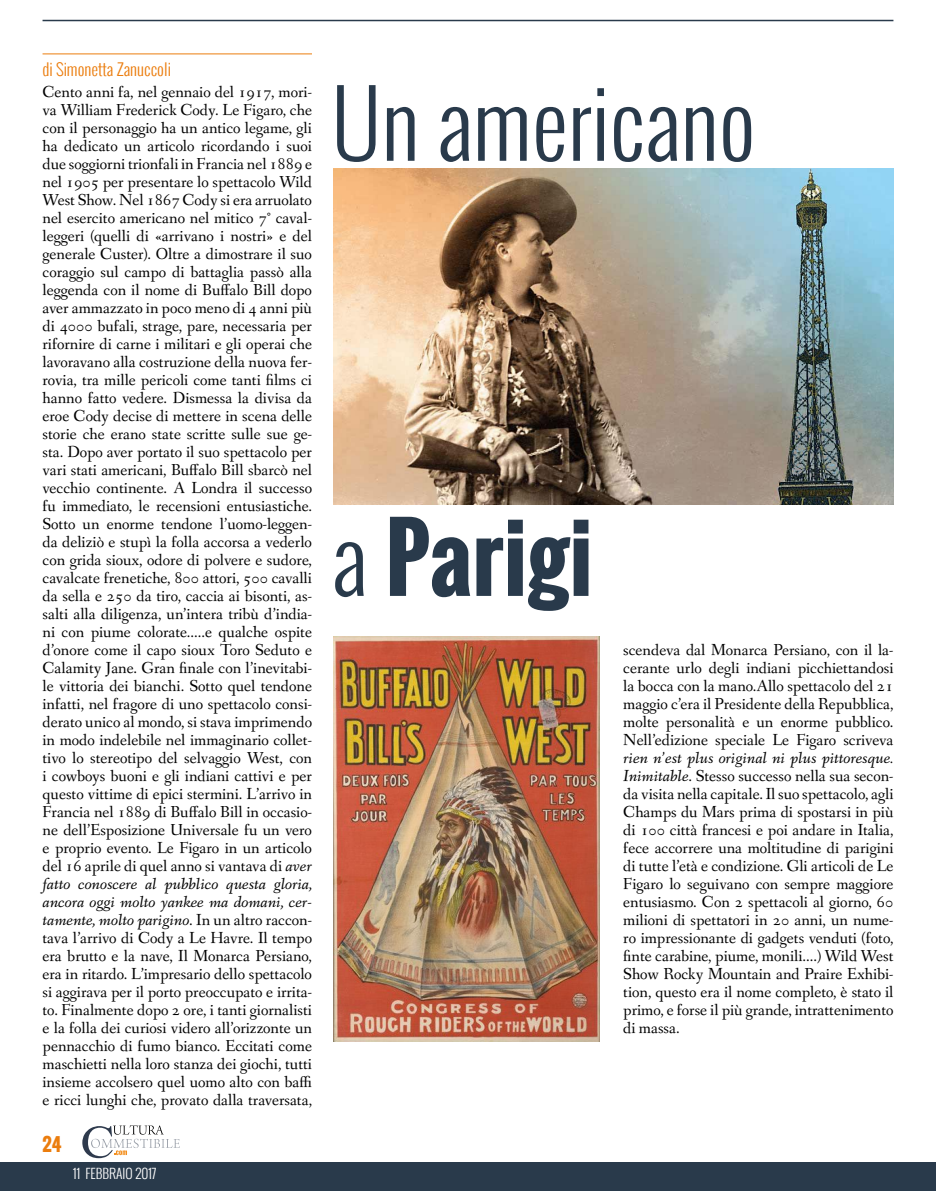
<style>
.page{position:relative;width:936px;height:1191px;background:#fff}
.page>*{position:absolute;margin:0;border:0;box-sizing:border-box;transform-origin:0 0}
.t1{font:300 90px "Oswald";color:#293a4b}
.t2{font:700 90px "Oswald";color:#293a4b}
.t3{font:700 18px "Oswald";color:#eb7d0e}
.t4{font:16.5px/18px "Fanwood Text";color:#000;text-align:justify}
.t5{font:300 16.5px "Oswald";color:#eb7d0e}
.t6{font:300 13.5px "Oswald";color:#fff}
.s1{font-style:italic}
.s2{font-weight:300}
</style>
<div class="page">
<div style="left:0;top:1162px;width:935px;height:29px;background:#293a4b"></div>
<svg style="left:82px;top:1125px;width:98px;height:33px"></svg>
<hr style="left:43px;top:20px;width:850px;height:1px;background:#293a4b">
<hr style="left:43px;top:54px;width:269px;height:1px;background:#eb7d0e">
<img style="left:333px;top:169px;width:560px;height:335px">
<img style="left:333px;top:637px;width:266px;height:405px">
<p class="t5" style="left:43px;top:57px;width:130px">di Simonetta Zanuccoli</p>
<p class="t4" style="left:43px;top:83px;width:271px">Cento anni fa, nel gennaio del 1917, mori&shy;va William Frederick Cody. Le Figaro, che con il personaggio ha un antico legame, gli ha dedicato un articolo ricordando i suoi due soggiorni trionfali in Francia nel 1889 e nel 1905 per presentare lo spettacolo Wild West Show. Nel 1867 Cody si era arruolato nel esercito americano nel mitico 7° caval&shy;leggeri (quelli di «arrivano i nostri» e del generale Custer). Oltre a dimostrare il suo coraggio sul campo di battaglia passò alla leggenda con il nome di Buffalo Bill dopo aver ammazzato in poco meno di 4 anni più di 4000 bufali, strage, pare, necessaria per rifornire di carne i militari e gli operai che lavoravano alla costruzione della nuova fer&shy;rovia, tra mille pericoli come tanti films ci hanno fatto vedere. Dismessa la divisa da eroe Cody decise di mettere in scena delle storie che erano state scritte sulle sue ge&shy;sta. Dopo aver portato il suo spettacolo per vari stati americani, Buffalo Bill sbarcò nel vecchio continente. A Londra il successo fu immediato, le recensioni entusiastiche.<br>Sotto un enorme tendone l’uomo-leggen&shy;da deliziò e stupì la folla accorsa a vederlo con grida sioux, odore di polvere e sudore, cavalcate frenetiche, 800 attori, 500 cavalli da sella e 250 da tiro, caccia ai bisonti, as&shy;salti alla diligenza, un’intera tribù d’india&shy;ni con piume colorate.....e qualche ospite d’onore come il capo sioux Toro Seduto e Calamity Jane. Gran finale con l’inevitabi&shy;le vittoria dei bianchi. Sotto quel tendone infatti, nel fragore di uno spettacolo consi&shy;derato unico al mondo, si stava imprimendo in modo indelebile nel immaginario collet&shy;tivo lo stereotipo del selvaggio West, con i cowboys buoni e gli indiani cattivi e per questo vittime di epici stermini. L’arrivo in Francia nel 1889 di Buffalo Bill in occasio&shy;ne dell’Esposizione Universale fu un vero e proprio evento. Le Figaro in un articolo del 16 aprile di quel anno si vantava di <span class="s1">aver fatto conoscere al pubblico questa gloria, ancora oggi molto yankee ma domani, cer&shy;tamente, molto parigino</span>. In un altro raccon&shy;tava l’arrivo di Cody a Le Havre. Il tempo era brutto e la nave, Il Monarca Persiano, era in ritardo. L’impresario dello spettacolo si aggirava per il porto preoccupato e irrita&shy;to. Finalmente dopo 2 ore, i tanti giornalisti e la folla dei curiosi videro all’orizzonte un pennacchio di fumo bianco. Eccitati come maschietti nella loro stanza dei giochi, tutti insieme accolsero quel uomo alto con baffi e ricci lunghi che, provato dalla traversata,</p>
<p class="t3" style="left:43px;top:1130px;width:21px">24</p>
<p class="t6" style="left:73px;top:1164px;width:85px">11 FEBBRAIO 2017</p>
<h1 class="t1" style="left:332px;top:58px;width:425px">Un americano</h1>
<h1 class="t2" style="left:332px;top:490px;width:262px"><span class="s2">a</span> Parigi</h1>
<p class="t4" style="left:623px;top:641px;width:272px">scendeva dal Monarca Persiano, con il la&shy;cerante urlo degli indiani picchiettandosi la bocca con la mano.Allo spettacolo del 21 maggio c’era il Presidente della Repubblica, molte personalità e un enorme pubblico.<br>Nell’edizione speciale Le Figaro scriveva</p>
<p class="t4" style="left:623px;top:749px;width:272px"><span class="s1">rien n’est plus original ni plus pittoresque.<br>Inimitable</span>. Stesso successo nella sua secon&shy;da visita nella capitale. Il suo spettacolo, agli Champs du Mars prima di spostarsi in più di 100 città francesi e poi andare in Italia, fece accorrere una moltitudine di parigini di tutte l’età e condizione. Gli articoli de Le Figaro lo seguivano con sempre maggiore entusiasmo. Con 2 spettacoli al giorno, 60 milioni di spettatori in 20 anni, un nume&shy;ro impressionante di gadgets venduti (foto, finte carabine, piume, monili....) Wild West Show Rocky Mountain and Praire Exhibi&shy;tion, questo era il nome completo, è stato il primo, e forse il più grande, intrattenimento di massa.</p>
</div>
